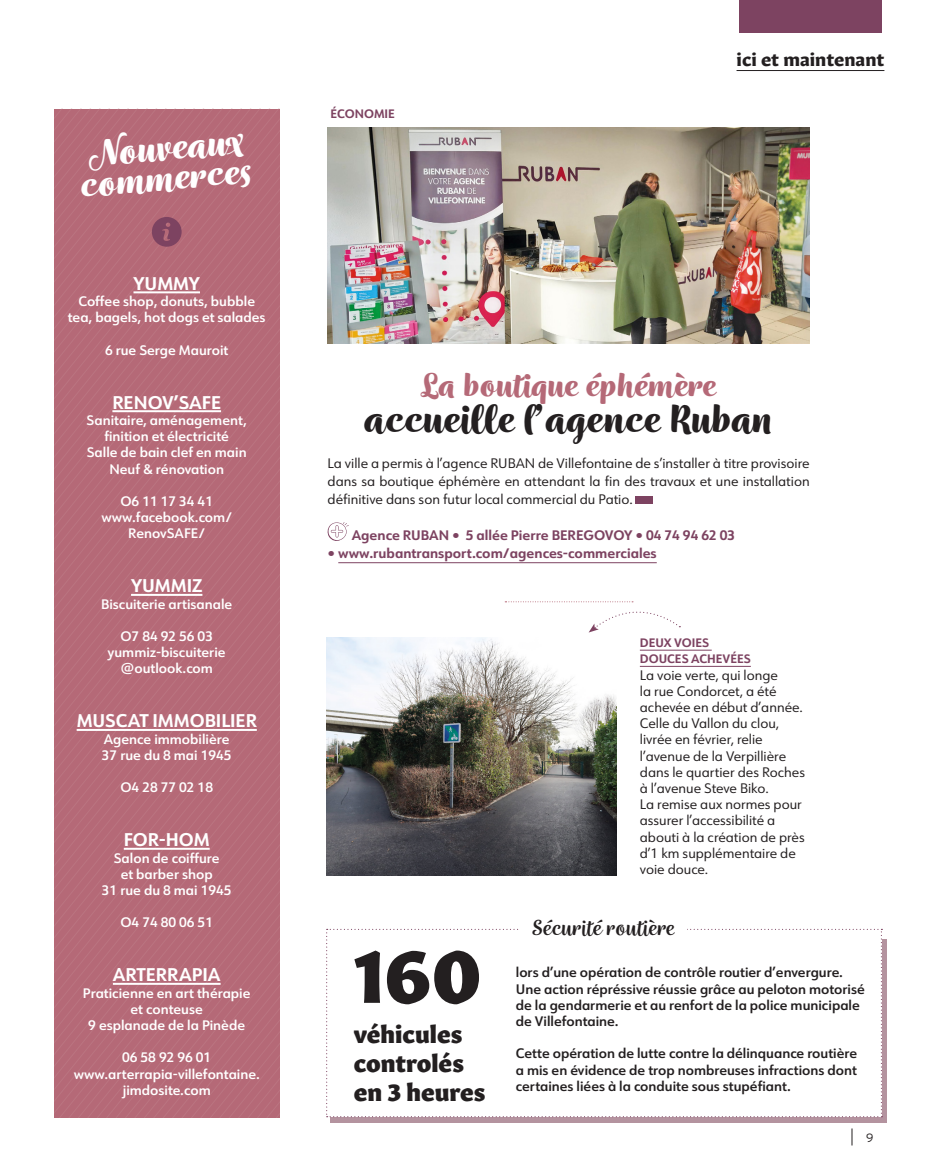
<style>
.page{position:relative;width:936px;height:1174px;background:#fff}
.page>*{position:absolute;margin:0;border:0;box-sizing:border-box;transform-origin:0 0}
.t1{font:75px "Gitan Latn Eb";color:#231f20}
.t2{font:700 45px "Wreath";color:#231f20}
.t3{font:700 42px/30px "Wreath";color:#fff}
.t4{font:700 37.5px "Wreath";color:#b56977}
.t5{font:500 25.2px "Wreath";color:#231f20}
.t6{font:24px/28.8px "Gitan Latn Eb";color:#231f20}
.t7{font:700 18px "URW Form";color:#fff}
.t8{font:700 18px "Gitan Latn";color:#231f20}
.t9{font:13.5px/16.2px "URW Form";color:#231f20}
.t10{font:600 13.5px/16.2px "URW Form";color:#fff;text-align:center}
.t11{font:600 13.5px/16.2px "URW Form";color:#231f20}
.t12{font:700 13.5px "URW Form";color:#7d4361}
.t13{font:700 12px "URW Form";color:#7d4361}
.t14{font:300 12px "Interstate";color:#231f20}
</style>
<div class="page">
<svg style="left:54px;top:109px;width:225px;height:640px;background:#b56a78"></svg>
<svg style="left:54px;top:749px;width:225px;height:368px;background:#b56a78"></svg>
<hr style="left:736px;top:70px;width:148px;height:1px;background:#231f20">
<div style="left:739px;top:0;width:142px;height:33px;background:#7d4361"></div>
<div style="left:330px;top:939px;width:557px;height:183px;background:#b4939f"></div>
<div style="left:326px;top:928px;width:556px;height:189px;background:#fff"></div>
<hr style="left:639px;top:650px;width:72px;height:1px;background:#7d4361">
<hr style="left:639px;top:666px;width:111px;height:1px;background:#7d4361">
<img style="left:327px;top:128px;width:482px;height:215px">
<div style="left:520px;top:917px;width:166px;height:23px;background:#fff"></div>
<img style="left:326px;top:638px;width:290px;height:238px">
<hr style="left:338px;top:562px;width:318px;height:1px;background:#7d4361">
<div style="left:635px;top:496px;width:17px;height:8px;background:#7d4361"></div>
<svg style="left:327px;top:522px;width:22px;height:19px"></svg>
<svg style="left:505px;top:601px;width:175px;height:31px"></svg>
<hr style="left:133px;top:291px;width:67px;height:2px;background:#fff">
<hr style="left:112px;top:410px;width:109px;height:2px;background:#fff">
<hr style="left:131px;top:594px;width:71px;height:2px;background:#fff">
<hr style="left:77px;top:729px;width:180px;height:2px;background:#fff">
<hr style="left:124px;top:847px;width:86px;height:2px;background:#fff">
<hr style="left:113px;top:982px;width:107px;height:2px;background:#fff">
<svg style="left:152px;top:217px;width:30px;height:30px"></svg>
<svg style="left:851px;top:1128px;width:1px;height:17px"></svg>
<p class="t3" style="left:76px;top:144px;width:174px;rotate:-5deg">Nouveaux commerces</p>
<p class="t7" style="left:133px;top:271px;width:68px">YUMMY</p>
<p class="t10" style="left:68px;top:293px;width:199px">Coffee shop, donuts, bubble tea, bagels, hot dogs et salades</p>
<p class="t10" style="left:105px;top:342px;width:125px">6 rue Serge Mauroit</p>
<p class="t7" style="left:112px;top:390px;width:110px">RENOV’SAFE</p>
<p class="t10" style="left:87px;top:412px;width:162px">Sanitaire, aménagement, finition et électricité</p>
<p class="t10" style="left:87px;top:444px;width:161px">Salle de bain clef en main</p>
<p class="t10" style="left:109px;top:461px;width:116px">Neuf &amp; rénovation</p>
<p class="t10" style="left:120px;top:493px;width:94px">O6 11 17 34 41</p>
<p class="t10" style="left:101px;top:509px;width:132px">www.facebook.com/<br>RenovSAFE/</p>
<p class="t7" style="left:131px;top:573px;width:73px">YUMMIZ</p>
<p class="t10" style="left:101px;top:596px;width:133px">Biscuiterie artisanale</p>
<p class="t10" style="left:120px;top:628px;width:94px">O7 84 92 56 03</p>
<p class="t10" style="left:108px;top:644px;width:119px">yummiz-biscuiterie @outlook.com</p>
<p class="t7" style="left:77px;top:708px;width:182px">MUSCAT IMMOBILIER</p>
<p class="t10" style="left:104px;top:731px;width:127px">Agence immobilière</p>
<p class="t10" style="left:102px;top:747px;width:131px">37 rue du 8 mai 1945</p>
<p class="t10" style="left:120px;top:779px;width:94px">O4 28 77 02 18</p>
<p class="t7" style="left:124px;top:827px;width:87px">FOR-HOM</p>
<p class="t10" style="left:114px;top:849px;width:107px">Salon de coiffure</p>
<p class="t10" style="left:121px;top:866px;width:93px">et barber shop</p>
<p class="t10" style="left:102px;top:882px;width:131px">31 rue du 8 mai 1945</p>
<p class="t10" style="left:120px;top:914px;width:94px">O4 74 80 06 51</p>
<p class="t7" style="left:113px;top:962px;width:109px">ARTERRAPIA</p>
<p class="t10" style="left:83px;top:984px;width:169px">Praticienne en art thérapie</p>
<p class="t10" style="left:131px;top:1001px;width:74px">et conteuse</p>
<p class="t10" style="left:88px;top:1017px;width:158px">9 esplanade de la Pinède</p>
<p class="t10" style="left:122px;top:1049px;width:91px">06 58 92 96 01</p>
<p class="t10" style="left:74px;top:1065px;width:188px">www.arterrapia-villefontaine. jimdosite.com</p>
<p class="t13" style="left:330px;top:105px;width:66px">ÉCONOMIE</p>
<p class="t8" style="left:736px;top:44px;width:149px">ici et maintenant</p>
<p class="t4" style="left:420px;top:362px;width:297px">La boutique éphémère</p>
<p class="t2" style="left:364px;top:391px;width:410px">accueille l’agence Ruban</p>
<p class="t9" style="left:327px;top:454px;width:483px;line-height:18px;text-align:justify">La ville a permis à l’agence RUBAN de Villefontaine de s’installer à titre provisoire dans sa boutique éphémère en attendant la fin des travaux et une installation définitive dans son futur local commercial du Patio.</p>
<p class="t12" style="left:352px;top:526px;width:385px">Agence RUBAN • 5 allée Pierre BEREGOVOY • 04 74 94 62 03</p>
<p class="t12" style="left:327px;top:544px;width:330px">• www.rubantransport.com/agences-commerciales</p>
<p class="t13" style="left:639px;top:634px;width:71px">DEUX VOIES</p>
<p class="t13" style="left:639px;top:650px;width:112px">DOUCES ACHEVÉES</p>
<p class="t9" style="left:639px;top:666px;width:164px">La voie verte, qui longe<br>la rue Condorcet, a été achevée en début d’année.</p>
<p class="t9" style="left:639px;top:715px;width:167px">Celle du Vallon du clou, livrée en février, relie l’avenue de la Verpillière dans le quartier des Roches à l’avenue Steve Biko.</p>
<p class="t9" style="left:639px;top:796px;width:166px">La remise aux normes pour assurer l’accessibilité a abouti à la création de près d’1 km supplémentaire de voie douce.</p>
<p class="t1" style="left:354px;top:908px;width:129px">160</p>
<p class="t6" style="left:354px;top:1018px;width:112px">véhicules controlés</p>
<p class="t6" style="left:354px;top:1075px;width:133px">en 3 heures</p>
<p class="t5" style="left:531px;top:912px;width:145px">Sécurité routière</p>
<p class="t11" style="left:516px;top:964px;width:350px">lors d’une opération de contrôle routier d’envergure.<br>Une action répréssive réussie grâce au peloton motorisé de la gendarmerie et au renfort de la police municipale de Villefontaine.</p>
<p class="t11" style="left:516px;top:1045px;width:343px;text-align:justify">Cette opération de lutte contre la délinquance routière a mis en évidence de trop nombreuses infractions dont certaines liées à la conduite sous stupéfiant.</p>
<p class="t14" style="left:866px;top:1131px;width:9px">9</p>
</div>
